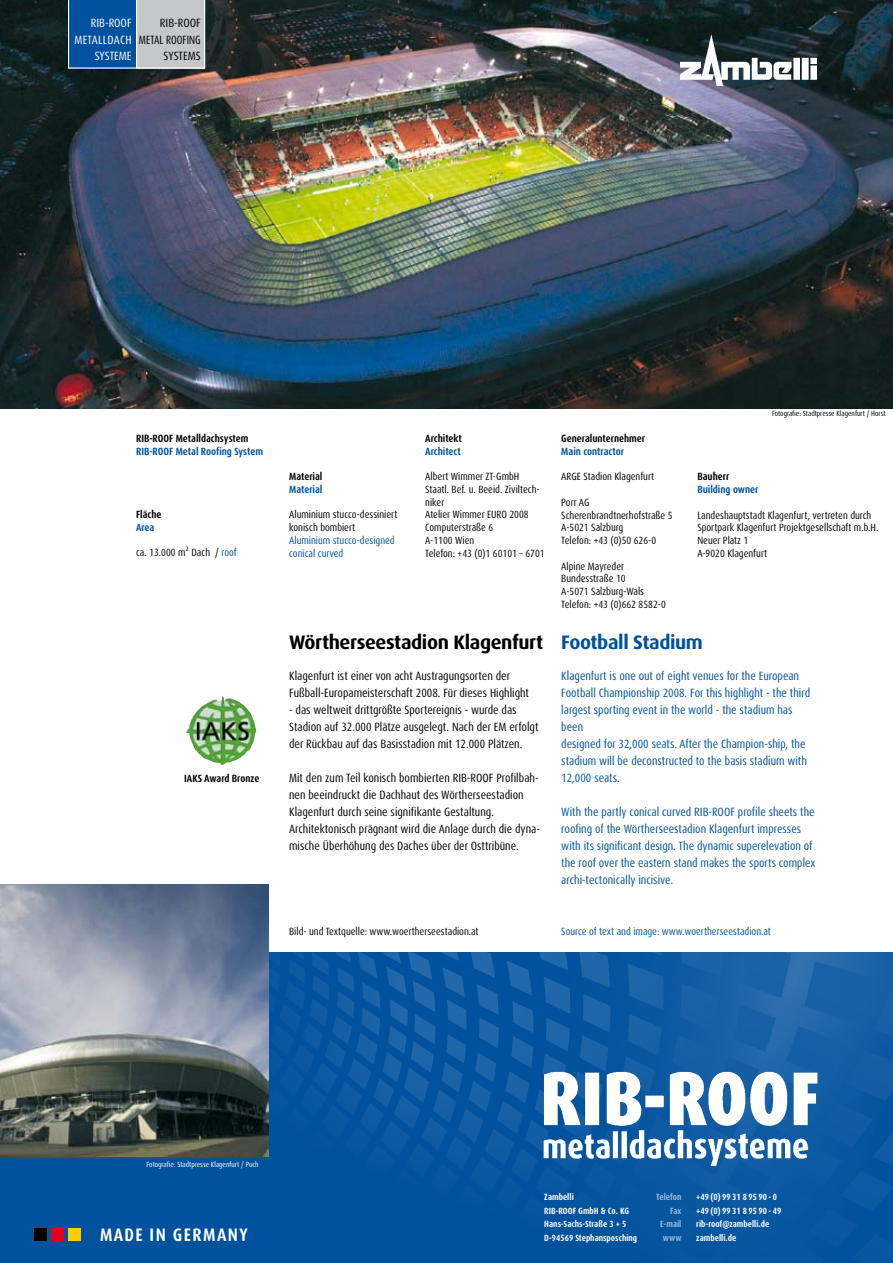
<style>
.page{position:relative;width:893px;height:1263px;background:#fff}
.page>*{position:absolute;margin:0;border:0;box-sizing:border-box;transform-origin:0 0}
.t1{font:700 19.5px "Dax Pro";letter-spacing:-.02em;color:#000}
.t2{font:700 19.5px "Dax Pro";letter-spacing:-.02em;color:#00519e}
.t3{font:700 condensed 18.15px "Dax Pro";letter-spacing:.08em;color:#fff}
.t4{font:condensed 12px/17px "Dax Pro";color:#000}
.t5{font:condensed 12px/17px "Dax Pro";color:#00519e}
.t6{font:condensed 12px/16.5px "Dax Pro";color:#fff;text-align:right}
.t7{font:condensed 10.5px/12.8px "Dax Pro";color:#000}
.t8{font:700 condensed 10.5px "Dax Pro";color:#000}
.t9{font:condensed 10.5px/12.8px "Dax Pro";color:#00519e}
.t10{font:700 condensed 10.5px "Dax Pro";color:#00519e}
.t11{font:700 condensed 9px/13.5px "Dax Pro";color:#fff}
.t12{font:700 condensed 9px/13.5px "Dax Pro";color:#99b9d8;text-align:right}
.t13{font:condensed 7.5px "Dax Pro";color:#000}
.t14{font:condensed 7.5px "Dax Pro";color:#fff}
.s1{color:#00519e}
</style>
<div class="page">
<div style="left:0;top:952px;width:893px;height:311px;background:#00519e"></div>
<svg style="left:285px;top:952px;width:608px;height:190px"></svg>
<div style="left:51px;top:1228px;width:13px;height:13px;background:#e2001a"></div>
<div style="left:34px;top:1228px;width:13px;height:13px;background:#000"></div>
<div style="left:68px;top:1228px;width:12px;height:13px;background:#f8d200"></div>
<img style="left:0;top:0;width:893px;height:408px">
<img style="left:0;top:884px;width:269px;height:273px">
<svg style="left:68px;top:0;width:137px;height:69px;background:#6990b5"></svg>
<img style="left:540px;top:1066px;width:278px;height:104px">
<img style="left:680px;top:34px;width:136px;height:51px">
<img style="left:186px;top:696px;width:70px;height:69px">
<p class="t6" style="left:74px;top:15px;width:59px">RIB-ROOF<br>METALLDACH<br>SYSTEME</p>
<p class="t4" style="left:139px;top:15px;width:63px;line-height:16.5px;text-align:right">RIB-ROOF<br>METAL ROOFING<br>SYSTEMS</p>
<p class="t8" style="left:136px;top:432px;width:114px">RIB-ROOF Metalldachsystem</p>
<p class="t10" style="left:136px;top:444px;width:128px">RIB-ROOF Metal Roofing System</p>
<p class="t8" style="left:136px;top:507px;width:27px">Fläche</p>
<p class="t10" style="left:136px;top:520px;width:20px">Area</p>
<p class="t7" style="left:136px;top:546px;width:102px">ca. 13.000 m² Dach / <span class="s1">roof</span></p>
<p class="t8" style="left:184px;top:772px;width:77px">IAKS Award Bronze</p>
<p class="t8" style="left:289px;top:470px;width:35px">Material</p>
<p class="t10" style="left:289px;top:483px;width:35px">Material</p>
<p class="t7" style="left:289px;top:508px;width:110px">Aluminium stucco-dessiniert konisch bombiert</p>
<p class="t9" style="left:289px;top:534px;width:107px">Aluminium stucco-designed conical curved</p>
<p class="t8" style="left:425px;top:432px;width:38px">Architekt</p>
<p class="t10" style="left:425px;top:444px;width:37px">Architect</p>
<p class="t7" style="left:425px;top:470px;width:121px">Albert Wimmer ZT-GmbH<br>Staatl. Bef. u. Beeid. Ziviltech&shy;niker<br>Atelier Wimmer EURO 2008<br>Computerstraße 6<br>A-1100 Wien<br>Telefon: +43 (0)1 60101 – 6701</p>
<h1 class="t1" style="left:289px;top:629px;width:256px">Wörtherseestadion Klagenfurt</h1>
<p class="t4" style="left:289px;top:668px;width:241px">Klagenfurt ist einer von acht Austragungsorten der<br>Fußball-Europameisterschaft 2008. Für dieses Highlight</p>
<p class="t4" style="left:289px;top:702px;width:251px">- das weltweit drittgrößte Sportereignis - wurde das<br>Stadion auf 32.000 Plätze ausgelegt. Nach der EM erfolgt der Rückbau auf das Basisstadion mit 12.000 Plätzen.</p>
<p class="t4" style="left:289px;top:770px;width:252px">Mit den zum Teil konisch bombierten RIB-ROOF Profilbah&shy;nen beeindruckt die Dachhaut des Wörtherseestadion Klagenfurt durch seine signifikante Gestaltung.<br>Architektonisch prägnant wird die Anlage durch die dyna&shy;mische Überhöhung des Daches über der Osttribüne.</p>
<p class="t7" style="left:289px;top:925px;width:191px">Bild- und Textquelle: www.woertherseestadion.at</p>
<p class="t8" style="left:561px;top:432px;width:85px">Generalunternehmer</p>
<p class="t10" style="left:561px;top:444px;width:64px">Main contractor</p>
<p class="t7" style="left:561px;top:470px;width:94px">ARGE Stadion Klagenfurt</p>
<p class="t7" style="left:561px;top:496px;width:113px">Porr AG<br>Scherenbrandtnerhofstraße 5<br>A-5021 Salzburg<br>Telefon: +43 (0)50 626-0</p>
<p class="t7" style="left:561px;top:560px;width:106px">Alpine Mayreder<br>Bundesstraße 10<br>A-5071 Salzburg-Wals<br>Telefon: +43 (0)662 8582-0</p>
<p class="t13" style="left:772px;top:409px;width:115px">Fotografie: Stadtpresse Klagenfurt / Horst</p>
<p class="t8" style="left:697px;top:470px;width:33px">Bauherr</p>
<p class="t10" style="left:697px;top:483px;width:63px">Building owner</p>
<p class="t7" style="left:697px;top:509px;width:182px">Landeshauptstadt Klagenfurt, vertreten durch Sportpark Klagenfurt Projektgesellschaft m.b.H.<br>Neuer Platz 1<br>A-9020 Klagenfurt</p>
<h1 class="t2" style="left:561px;top:629px;width:143px">Football Stadium</h1>
<p class="t5" style="left:561px;top:668px;width:250px">Klagenfurt is one out of eight venues for the European Football Championship 2008. For this highlight - the third largest sporting event in the world - the stadium has been<br>designed for 32,000 seats. After the Champion-ship, the stadium will be deconstructed to the basis stadium with 12,000 seats.</p>
<p class="t5" style="left:561px;top:804px;width:256px">With the partly conical curved RIB-ROOF profile sheets the roofing of the Wörtherseestadion Klagenfurt impresses with its significant design. The dynamic superelevation of the roof over the eastern stand makes the sports complex archi-tectonically incisive.</p>
<p class="t9" style="left:561px;top:925px;width:211px">Source of text and image: www.woertherseestadion.at</p>
<p class="t14" style="left:146px;top:1160px;width:114px">Fotografie: Stadtpresse Klagenfurt / Puch</p>
<h2 class="t3" style="left:100px;top:1223px;width:149px">MADE IN GERMANY</h2>
<p class="t11" style="left:544px;top:1190px;width:94px">Zambelli<br>RIB-ROOF GmbH &amp; Co. KG<br>Hans-Sachs-Straße 3 + 5<br>D-94569 Stephansposching</p>
<p class="t11" style="left:696px;top:1190px;width:87px">+49 (0) 99 31 8 95 90 - 0 +49 (0) 99 31 8 95 90 - 49 rib-roof@zambelli.de zambelli.de</p>
<p class="t12" style="left:656px;top:1190px;width:27px">Telefon<br>Fax<br>E-mail www</p>
</div>
